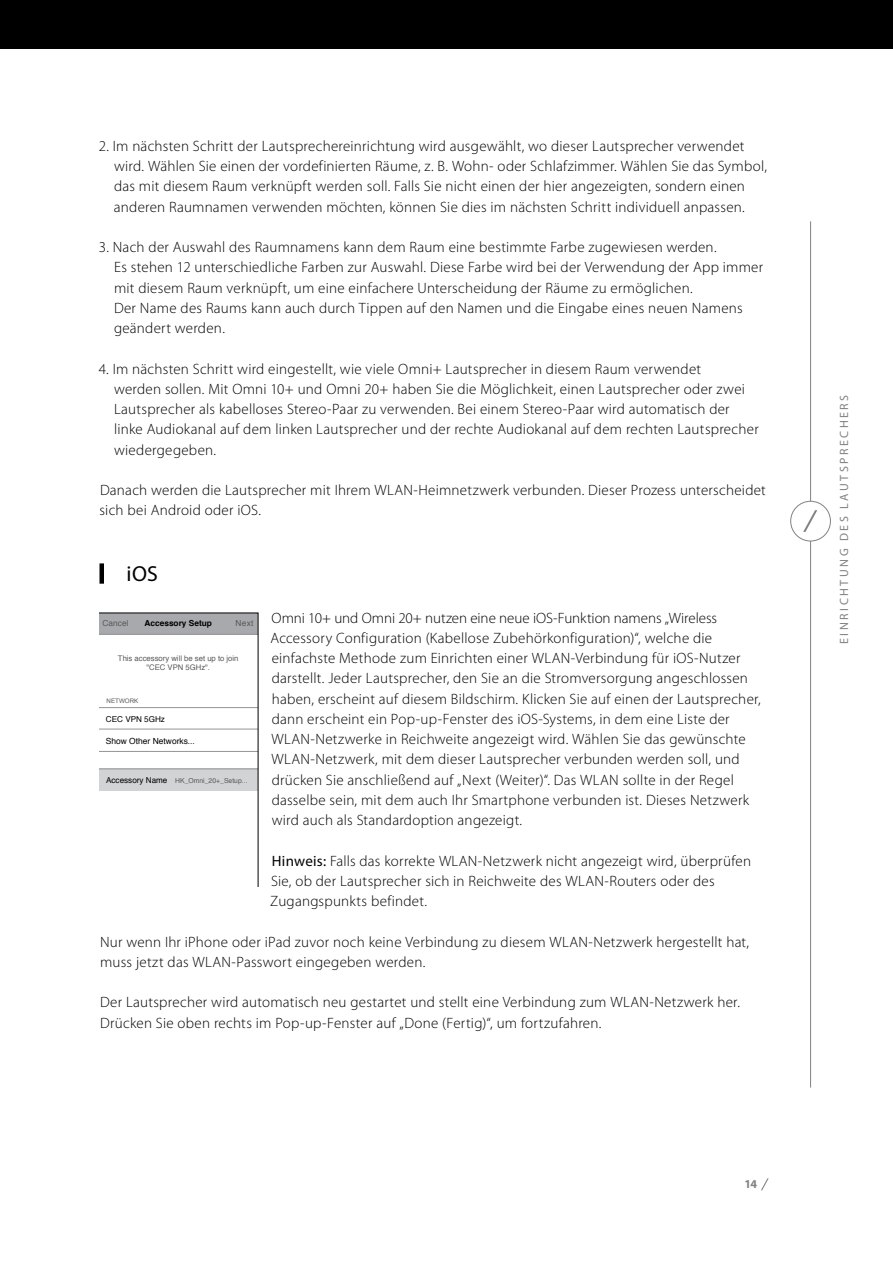
<style>
.page{position:relative;width:893px;height:1263px;background:#fff}
.page>*{position:absolute;margin:0;border:0;box-sizing:border-box;transform-origin:0 0}
.t1{font:21.75px "Myriad Pro";color:#000}
.t2{font:300 15px/20.2px "Myriad Pro";letter-spacing:.015em;color:#000}
.t3{font:12px "Myriad Pro";letter-spacing:.215em;color:#808284}
.t4{font:700 12px "Myriad Pro";color:#808284}
.t5{font:8.4px "Helvetica";color:#000}
.t6{font:700 8.25px "Helvetica";color:#000}
.t7{font:8.25px "Helvetica";color:#58595b}
.t8{font:8.1px "Helvetica";color:#000}
.t9{font:7.65px/9.3px "Helvetica";color:#58595b;text-align:center}
.t10{font:6.9px "Helvetica";color:#58595b}
.t11{font:6.15px "Arial";color:#58595b}
.s1{font-weight:400}
.s2{font-size:8.1px;color:#000}
</style>
<div class="page">
<svg style="left:761px;top:1178px;width:8px;height:12px"></svg>
<hr style="left:810px;top:541px;width:1px;height:546px;background:#808284">
<hr style="left:810px;top:221px;width:1px;height:281px;background:#808284">
<div style="left:790px;top:501px;width:41px;height:40px;border:1px solid #808284;border-radius:50%"></div>
<svg style="left:803px;top:510px;width:14px;height:22px"></svg>
<div style="left:0;top:0;width:893px;height:49px;background:#000"></div>
<div style="left:99px;top:563px;width:5px;height:21px;background:#000"></div>
<svg style="left:99px;top:613px;width:159px;height:273px"></svg>
<p class="t2" style="left:114px;top:136px;width:655px;text-indent:-15px">2. Im nächsten Schritt der Lautsprechereinrichtung wird ausgewählt, wo dieser Lautsprecher verwendet wird. Wählen Sie einen der vordefinierten Räume, z. B. Wohn- oder Schlafzimmer. Wählen Sie das Symbol, das mit diesem Raum verknüpft werden soll. Falls Sie nicht einen der hier angezeigten, sondern einen anderen Raumnamen verwenden möchten, können Sie dies im nächsten Schritt individuell anpassen.</p>
<p class="t2" style="left:114px;top:237px;width:651px;text-indent:-15px">3. Nach der Auswahl des Raumnamens kann dem Raum eine bestimmte Farbe zugewiesen werden.<br>Es stehen 12 unterschiedliche Farben zur Auswahl. Diese Farbe wird bei der Verwendung der App immer mit diesem Raum verknüpft, um eine einfachere Unterscheidung der Räume zu ermöglichen.<br>Der Name des Raums kann auch durch Tippen auf den Namen und die Eingabe eines neuen Namens geändert werden.</p>
<p class="t2" style="left:114px;top:359px;width:646px;text-indent:-15px">4. Im nächsten Schritt wird eingestellt, wie viele Omni+ Lautsprecher in diesem Raum verwendet<br>werden sollen. Mit Omni 10+ und Omni 20+ haben Sie die Möglichkeit, einen Lautsprecher oder zwei Lautsprecher als kabelloses Stereo-Paar zu verwenden. Bei einem Stereo-Paar wird automatisch der linke Audiokanal auf dem linken Lautsprecher und der rechte Audiokanal auf dem rechten Lautsprecher wiedergegeben.</p>
<p class="t2" style="left:100px;top:480px;width:668px">Danach werden die Lautsprecher mit Ihrem WLAN-Heimnetzwerk verbunden. Dieser Prozess unterscheidet sich bei Android oder iOS.</p>
<h1 class="t1" style="left:127px;top:560px;width:33px">iOS</h1>
<p class="t2" style="left:271px;top:608px;width:492px">Omni 10+ und Omni 20+ nutzen eine neue iOS-Funktion namens „Wireless Accessory Configuration (Kabellose Zubehörkonfiguration)“, welche die einfachste Methode zum Einrichten einer WLAN-Verbindung für iOS-Nutzer darstellt. Jeder Lautsprecher, den Sie an die Stromversorgung angeschlossen haben, erscheint auf diesem Bildschirm. Klicken Sie auf einen der Lautsprecher, dann erscheint ein Pop-up-Fenster des iOS-Systems, in dem eine Liste der WLAN-Netzwerke in Reichweite angezeigt wird. Wählen Sie das gewünschte WLAN-Netzwerk, mit dem dieser Lautsprecher verbunden werden soll, und drücken Sie anschließend auf „Next (Weiter)“. Das WLAN sollte in der Regel dasselbe sein, mit dem auch Ihr Smartphone verbunden ist. Dieses Netzwerk wird auch als Standardoption angezeigt.</p>
<p class="t2" style="left:270px;top:851px;width:482px"><span class="s1">H inweis:</span> Falls das korrekte WLAN-Netzwerk nicht angezeigt wird, überprüfen<br>Sie, ob der Lautsprecher sich in Reichweite des WLAN-Routers oder des<br>Zugangspunkts befindet.</p>
<p class="t2" style="left:100px;top:932px;width:651px">Nur wenn Ihr iPhone oder iPad zuvor noch keine Verbindung zu diesem WLAN-Netzwerk hergestellt hat, muss jetzt das WLAN-Passwort eingegeben werden.</p>
<p class="t2" style="left:100px;top:992px;width:641px">Der Lautsprecher wird automatisch neu gestartet und stellt eine Verbindung zum WLAN-Netzwerk her.<br>Drücken Sie oben rechts im Pop-up-Fenster auf „Done (Fertig)“, um fortzufahren.</p>
<p class="t6" style="left:145px;top:617px;width:69px">Accessory Setup</p>
<p class="t7" style="left:236px;top:617px;width:19px">Next</p>
<p class="t7" style="left:103px;top:617px;width:27px">Cancel</p>
<p class="t9" style="left:118px;top:654px;width:122px">This accessory will be set up to join "CEC VPN 5GHz".</p>
<p class="t11" style="left:107px;top:696px;width:33px">NETWORK</p>
<p class="t8" style="left:106px;top:713px;width:61px">CEC VPN 5GHz</p>
<p class="t5" style="left:106px;top:734px;width:91px">Show Other Networks...</p>
<p class="t10" style="left:106px;top:775px;width:143px"><span class="s2">Accessory Name</span> HK_Omni_20+_Setup...</p>
<p class="t4" style="left:744px;top:1176px;width:14px">14</p>
<p class="t3" style="left:837px;top:644px;width:249px;rotate:-90deg">Ein ri chtung des lautsprechers</p>
</div>
